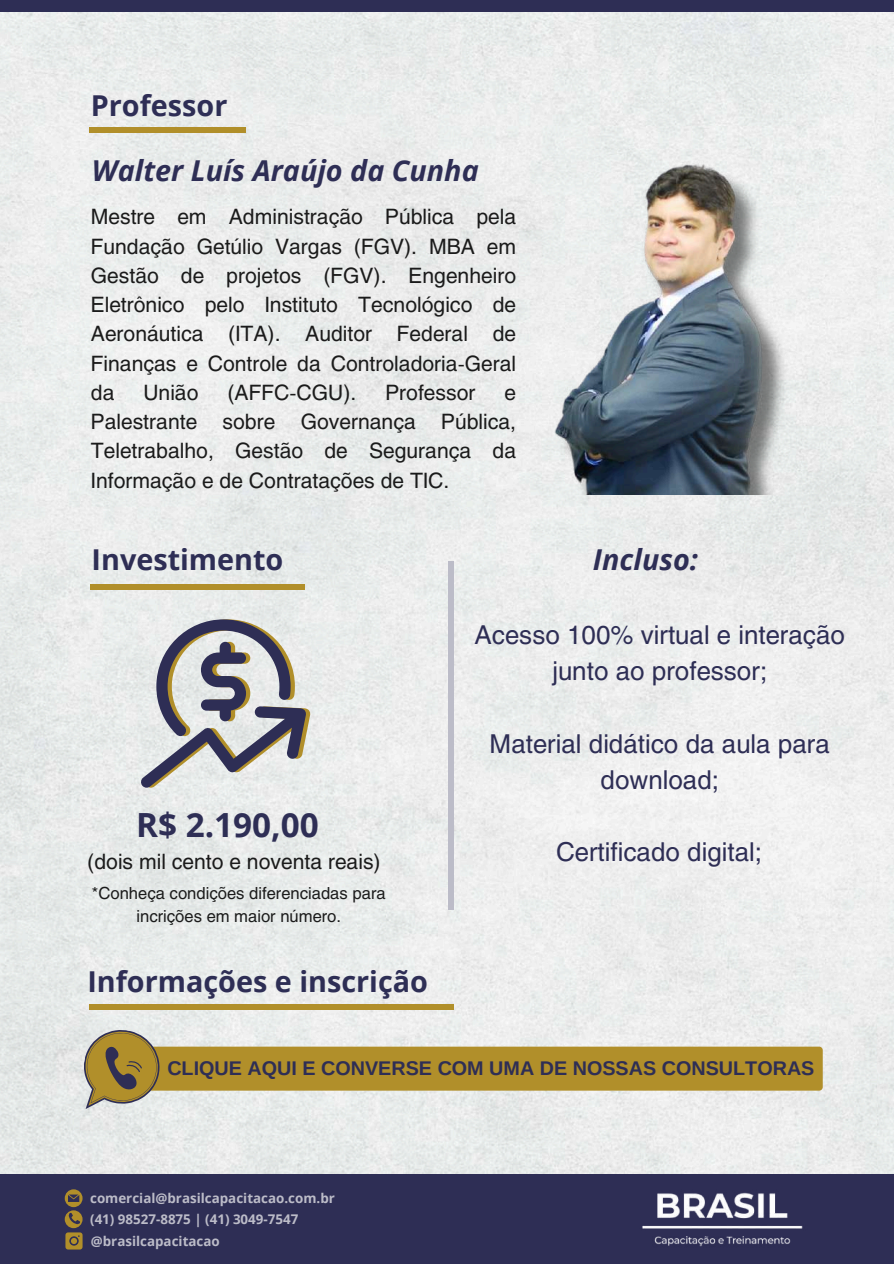
<style>
.page{position:relative;width:894px;height:1264px;background:#fff}
.page>*{position:absolute;margin:0;border:0;box-sizing:border-box;transform-origin:0 0}
.t1{font:700 33.3px "Open Sans";color:#2e2e55}
.t2{font:700 28.8px "Open Sans";color:#2e2e55}
.t3{font:italic 700 28.8px "Open Sans";color:#2e2e55}
.t4{font:25.8px/36px "Helios";color:#2e2e55;text-align:center}
.t5{font:21px/29.2px "Helios";color:#1b1b1b;text-align:justify}
.t6{font:700 19.8px "Arimo";color:#2e2e55}
.t7{font:16.5px/22.5px "Helios";color:#1b1b1b;text-align:center}
.t8{font:700 13.35px/21.6px "Open Sans";color:#bcbcc8}
</style>
<div class="page">
<img style="left:0;top:12px;width:893px;height:1162px">
<div style="left:0;top:1174px;width:893px;height:89px;background:#2e2e55"></div>
<img style="left:634px;top:1132px;width:174px;height:115px">
<div style="left:89px;top:127px;width:157px;height:6px;background:#b18f2a"></div>
<svg style="left:65px;top:1189px;width:17px;height:60px"></svg>
<div style="left:0;top:0;width:893px;height:12px;background:#2e2e55"></div>
<img style="left:511px;top:154px;width:340px;height:340px">
<div style="left:90px;top:584px;width:214px;height:6px;background:#b18f2a"></div>
<svg style="left:140px;top:619px;width:170px;height:168px"></svg>
<div style="left:448px;top:561px;width:6px;height:348px;background:#bcbcc8"></div>
<div style="left:89px;top:1004px;width:365px;height:5px;background:#b18f2a"></div>
<div style="left:143px;top:1046px;width:679px;height:44px;background:#b18f2a;border-radius:4px"></div>
<svg style="left:77px;top:1024px;width:88px;height:94px"></svg>
<h2 class="t2" style="left:91px;top:85px;width:138px">Professor</h2>
<h2 class="t3" style="left:92px;top:150px;width:388px">Walter Luís Araújo da Cunha</h2>
<p class="t5" style="left:91px;top:202px;width:426px">Mestre em Administração Pública pela Fundação Getúlio Vargas (FGV). MBA em Gestão de projetos (FGV). Engenheiro Eletrônico pelo Instituto Tecnológico de Aeronáutica (ITA). Auditor Federal de Finanças e Controle da Controladoria-Geral da</p>
<p class="t5" style="left:143px;top:377px;width:57px">União</p>
<p class="t5" style="left:227px;top:377px;width:130px">(AFFC-CGU).</p>
<p class="t5" style="left:385px;top:377px;width:92px">Professor</p>
<p class="t5" style="left:91px;top:377px;width:426px;text-indent:413px">e Palestrante sobre Governança Pública, Teletrabalho, Gestão de Segurança da Informação e de Contratações de TIC.</p>
<h2 class="t2" style="left:92px;top:539px;width:193px">Investimento</h2>
<h2 class="t3" style="left:592px;top:539px;width:107px">Incluso:</h2>
<p class="t4" style="left:474px;top:616px;width:372px">Acesso 100% virtual e interação junto ao professor;</p>
<h1 class="t1" style="left:136px;top:801px;width:184px">R$ 2.190,00</h1>
<p class="t5" style="left:87px;top:846px;width:295px">(dois mil cento e noventa reais)</p>
<p class="t7" style="left:92px;top:881px;width:295px">*Conheça condições diferenciadas para incrições em maior número.</p>
<h2 class="t2" style="left:87px;top:961px;width:342px">Informações e inscrição</h2>
<p class="t4" style="left:489px;top:725px;width:342px">Material didático da aula para download;</p>
<p class="t4" style="left:556px;top:832px;width:207px">Certificado digital;</p>
<p class="t6" style="left:167px;top:1057px;width:648px">CLIQUE AQUI E CONVERSE COM UMA DE NOSSAS CONSULTORAS</p>
<p class="t8" style="left:90px;top:1187px;width:246px">comercial@brasilcapacitacao.com.br (41) 98527-8875 | (41) 3049-7547 @brasilcapacitacao</p>
</div>
